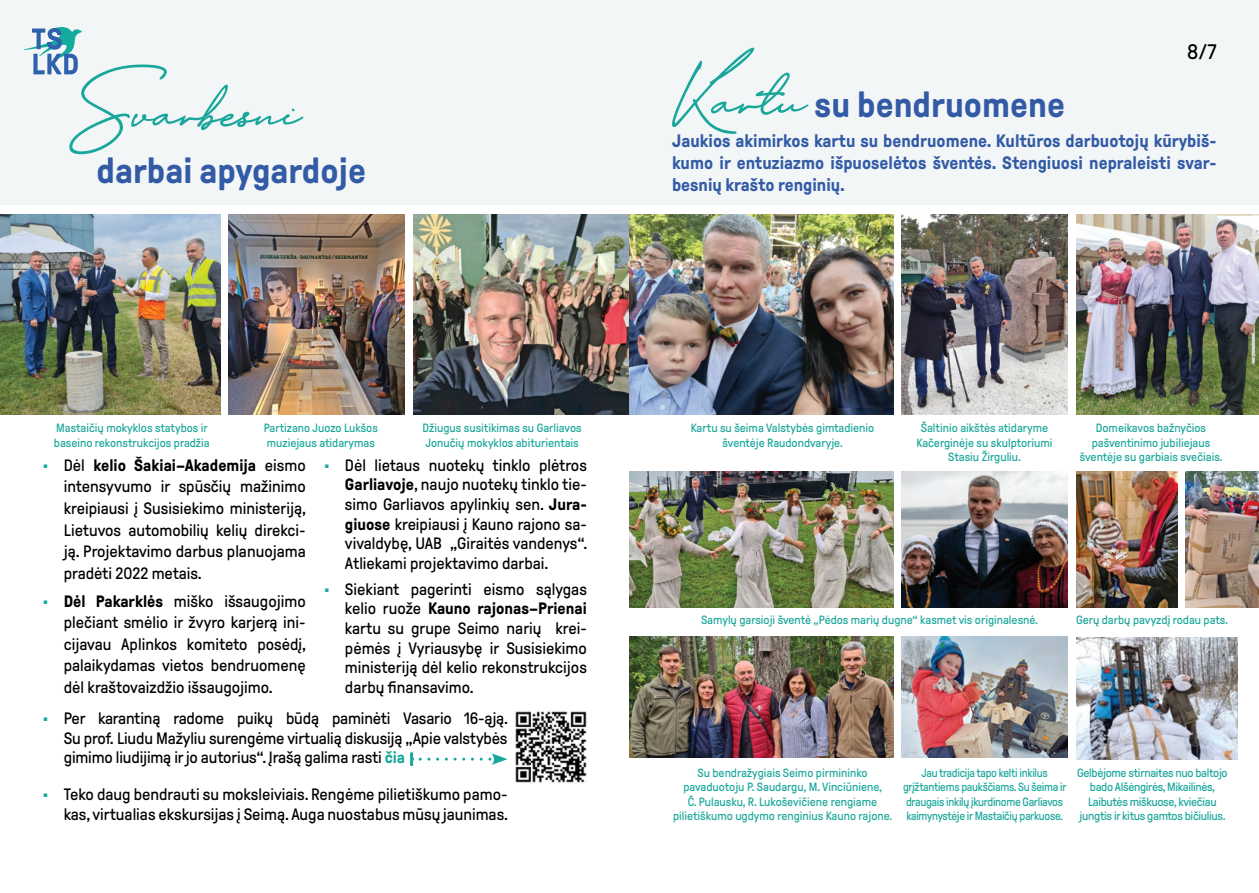
<style>
.page{position:relative;width:1259px;height:893px;background:#fff}
.page>*{position:absolute;margin:0;border:0;box-sizing:border-box;transform-origin:0 0}
.t1{font:108px "TSLKD";color:#1aa79b}
.t2{font:700 36px "GT Pressura Pro";color:#335ba5}
.t3{font:21px "GT Pressura Pro";color:#000}
.t4{font:700 18px/21.6px "GT Pressura Pro";color:#335ba5;text-align:justify}
.t5{font:16.5px/19.6px "GT Pressura Pro";color:#000;text-align:justify}
.t6{font:12px/14.4px "GT Pressura Pro";color:#1aa79b;text-align:center}
.t7{font:12px/14.4px "GT Pressura Pro";letter-spacing:-.025em;color:#1aa79b;text-align:center;scale:.95 1}
.t8{font:12px/14.4px "GT Pressura Pro";letter-spacing:-.025em;color:#1aa79b;text-align:center}
.s1{color:#1aa79b}
.s2{font-weight:700}
.s3{font-weight:700;color:#1aa79b}
</style>
<div class="page">
<div style="left:0;top:0;width:1259px;height:204px;background:#f3f6f7"></div>
<svg style="left:24px;top:27px;width:58px;height:47px"></svg>
<img style="left:413px;top:215px;width:480px;height:200px">
<img style="left:0;top:215px;width:220px;height:199px">
<img style="left:229px;top:215px;width:176px;height:199px">
<img style="left:515px;top:711px;width:72px;height:72px">
<hr style="left:410px;top:752px;width:3px;height:14px;background:#1aa79b">
<svg style="left:420px;top:753px;width:87px;height:12px"></svg>
<img style="left:629px;top:472px;width:264px;height:136px">
<img style="left:901px;top:472px;width:166px;height:136px">
<img style="left:901px;top:215px;width:166px;height:199px">
<img style="left:1076px;top:215px;width:183px;height:199px">
<img style="left:1185px;top:472px;width:74px;height:135px">
<img style="left:901px;top:637px;width:166px;height:121px">
<img style="left:629px;top:637px;width:264px;height:121px">
<img style="left:1076px;top:472px;width:101px;height:136px">
<img style="left:1076px;top:638px;width:161px;height:121px">
<h1 class="t1" style="left:69px;top:36px;width:235px">Svarbesni</h1>
<h2 class="t2" style="left:97px;top:152px;width:271px">darbai apygardoje</h2>
<p class="t3" style="left:1187px;top:41px;width:31px">8/7</p>
<h1 class="t1" style="left:672px;top:24px;width:137px">Kartu</h1>
<h2 class="t2" style="left:814px;top:86px;width:252px">su bendruomene</h2>
<p class="t4" style="left:672px;top:131px;width:546px">Jaukios akimirkos kartu su bendruomene. Kultūros darbuotojų kūrybiš&shy;kumo ir entuziazmo išpuoselėtos šventės. Stengiuosi nepraleisti svar&shy;besnių krašto renginių.</p>
<p class="t6" style="left:54px;top:421px;width:157px;text-align:left">Mastaičių mokyklos statybos ir baseino rekonstrukcijos pradžia</p>
<p class="t6" style="left:264px;top:421px;width:116px;text-align:left">Partizano Juozo Lukšos muziejaus atidarymas</p>
<p class="t6" style="left:422px;top:421px;width:161px;text-align:left">Džiugus susitikimas su Garliavos<br>Jonučių mokyklos abiturientais</p>
<p class="t5" style="left:64px;top:455px;width:244px;line-height:21.6px;text-indent:-21px"><span class="s1">•</span> Dėl <span class="s2">kelio Šakiai–Akademija</span> eismo intensyvumo ir spūsčių mažinimo kreipiausi į Susisiekimo ministeriją, Lietuvos automobilių kelių direkci&shy;ją. Projektavimo darbus planuojama pradėti 2022 metais.</p>
<p class="t5" style="left:64px;top:590px;width:244px;line-height:21.6px;text-indent:-21px"><span class="s1">•</span> <span class="s2">Dėl Pakarklės</span> miško išsaugojimo plečiant smėlio ir žvyro karjerą ini&shy;cijavau Aplinkos komiteto posėdį, palaikydamas vietos bendruomenę dėl kraštovaizdžio išsaugojimo.</p>
<p class="t5" style="left:345px;top:456px;width:244px;text-indent:-21px"><span class="s1">•</span> Dėl lietaus nuotekų tinklo plėtros <span class="s2">Garliavoje</span>, naujo nuotekų tinklo tie&shy;simo Garliavos apylinkių sen. <span class="s2">Jura&shy;giuose</span> kreipiausi į Kauno rajono sa&shy;vivaldybę, UAB „Giraitės vandenys“.<br>Atliekami projektavimo darbai.</p>
<p class="t5" style="left:345px;top:580px;width:243px;text-indent:-21px"><span class="s1">•</span> Siekiant pagerinti eismo sąlygas kelio ruože <span class="s2">Kauno rajonas–Prienai </span>kartu su grupe Seimo narių krei&shy;pėmės į Vyriausybę ir Susisiekimo ministeriją dėl kelio rekonstrukcijos darbų finansavimo.</p>
<p class="t5" style="left:64px;top:708px;width:446px;text-indent:-21px"><span class="s1">•</span> Per karantiną radome puikų būdą paminėti Vasario 16-ąją.<br>Su prof. Liudu Mažyliu surengėme virtualią diskusiją „Apie valstybės gimimo liudijimą ir jo autorius“. Įrašą galima rasti <span class="s3">čia</span></p>
<p class="t5" style="left:43px;top:785px;width:467px;text-align:right"><span class="s1">•</span> Teko daug bendrauti su moksleiviais. Rengėme pilietiškumo pamo&shy;kas, virtualias ekskursijas į Seimą. Auga nuostabus mūsų jaunimas.</p>
<p class="t6" style="left:691px;top:421px;width:185px">Kartu su šeima Valstybės gimtadienio šventėje Raudondvaryje.</p>
<p class="t6" style="left:916px;top:421px;width:137px">Šaltinio aikštės atidaryme<br>Kačerginėje su skulptoriumi<br>Stasiu Žirguliu.</p>
<p class="t6" style="left:1079px;top:421px;width:144px">Domeikavos bažnyčios pašventinimo jubiliejaus šventėje su garbiais svečiais.</p>
<p class="t6" style="left:701px;top:613px;width:339px">Samylų garsioji šventė „Pėdos marių dugne“ kasmet vis originalesnė.</p>
<p class="t6" style="left:1076px;top:613px;width:153px">Gerų darbų pavyzdį rodau pats.</p>
<p class="t6" style="left:673px;top:766px;width:221px">Su bendražygiais Seimo pirmininko pavaduotoju P. Saudargu, M. Vinciūniene,<br>Č. Pulausku, R. Lukoševičiene rengiame pilietiškumo ugdymo renginius Kauno rajone.</p>
<p class="t7" style="left:903px;top:766px;width:173px">Jau tradicija tapo kelti inkilus grįžtantiems paukščiams. Su šeima ir draugais inkilų įkurdinome Garliavos kaimynystėje ir Mastaičių parkuose.</p>
<p class="t8" style="left:1077px;top:766px;width:152px">Gelbėjome stirnaites nuo baltojo bado Alšėngirės, Mikailinės,<br>Laibutės miškuose, kviečiau jungtis ir kitus gamtos bičiulius.</p>
</div>
